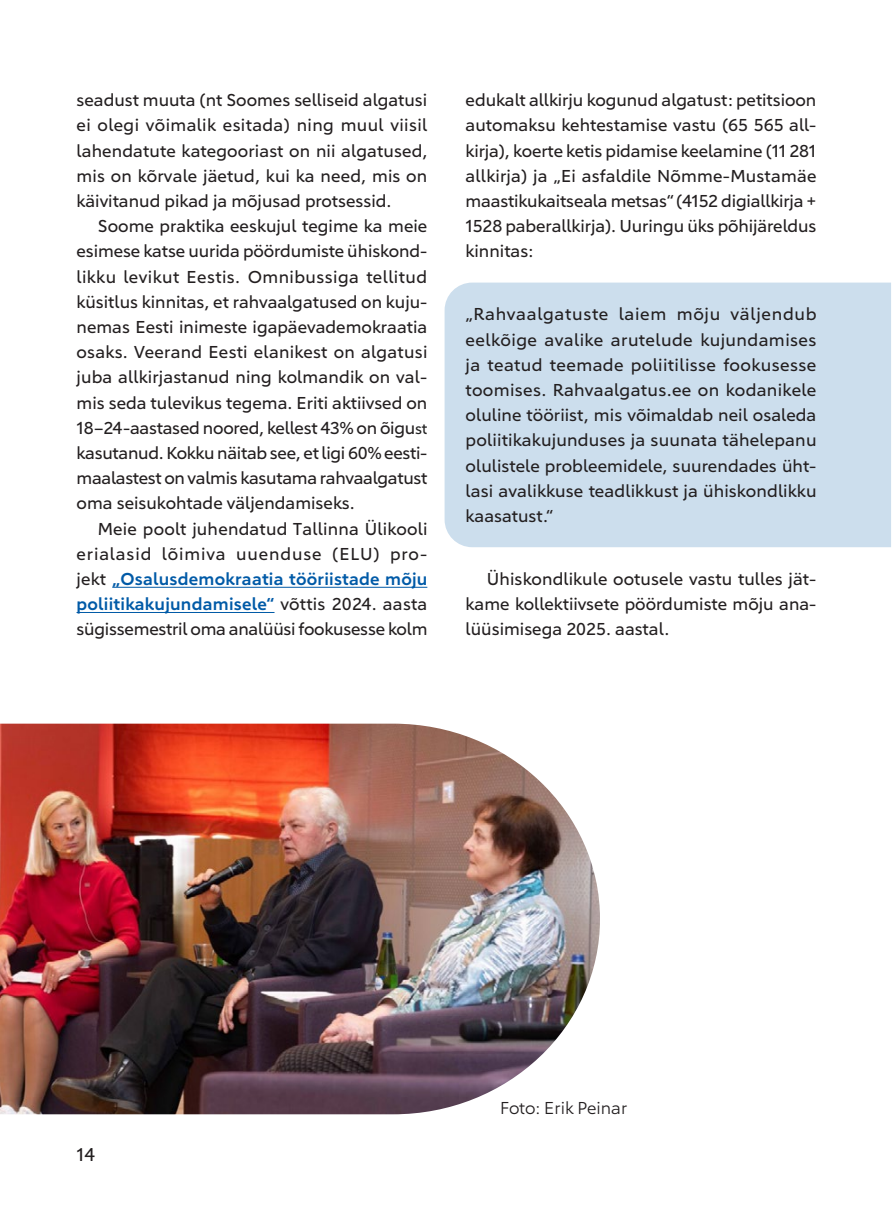
<style>
.page{position:relative;width:893px;height:1212px;background:#fff}
.page>*{position:absolute;margin:0;border:0;box-sizing:border-box;transform-origin:0 0}
.t1{font:18px "Carnero";color:#231f20}
.Keha{font:16.95px/25.2px "Carnero";color:#231f20;text-align:justify}
.Tsitaat{font:16.95px/25.2px "Carnero";letter-spacing:.005em;color:#231f20;text-align:justify}
.Keha_space_after{font:16.95px "Carnero";color:#231f20}
.s1{font-size:15px;color:#222}
.s2{font-weight:600;color:#005aa7}
</style>
<div class="page">
<hr style="left:892px;top:0;width:1px;height:1212px;background:#005aa7">
<div style="left:445px;top:283px;width:446px;height:264px;background:#ccdeed"></div>
<hr style="left:112px;top:587px;width:315px;height:1px;background:#005aa7">
<hr style="left:77px;top:612px;width:198px;height:1px;background:#005aa7">
<img style="left:0;top:724px;width:600px;height:390px">
<p class="Keha" style="left:77px;top:87px;width:352px">seadust muuta (nt Soomes selliseid algatusi ei olegi võimalik esitada) ning muul viisil lahendatute kategooriast on nii algatused, mis on kõrvale jäetud, kui ka need, mis on käivitanud pikad ja mõjusad protsessid.</p>
<p class="Keha" style="left:77px;top:213px;width:352px;text-indent:21px">Soome praktika eeskujul tegime ka meie esimese katse uurida pöördumiste ühiskond&shy;likku levikut Eestis. Omnibussiga tellitud küsitlus kinnitas, et rahvaalgatused on kuju&shy;nemas Eesti inimeste igapäevademokraatia osaks. Veerand Eesti elanikest on algatusi juba allkirjastanud ning kolmandik on val&shy;mis seda tulevikus tegema. Eriti aktiivsed on 18–24-aastased noored, kellest 43% on õigu<span class="s1">st </span>kasutanud. Kokku näitab see, et ligi 60% eesti&shy;maalastest on valmis kasutama rahvaalgatust oma seisukohtade väljendamiseks.</p>
<p class="Keha" style="left:77px;top:516px;width:352px;text-indent:21px">Meie poolt juhendatud Tallinna Ülikooli erialasid lõimiva uuenduse (ELU) pro&shy;jekt <span class="s2">„Osalusdemokraatia tööriistade mõju poliitikakujundamisele“</span> võttis 2024. aasta sügissemestril oma analüüsi fookusesse kolm</p>
<p class="Keha" style="left:466px;top:87px;width:352px">edukalt allkirju kogunud algatust: petitsioon automaksu kehtestamise vastu (65 565 all&shy;kirja), koerte ketis pidamise keelamine (11 281 allkirja) ja „Ei asfaldile Nõmme-Mustamäe maastikukaitseala metsas“ (4152 digiallkirja + 1528 paberallkirja). Uuringu üks põhijäreldus kinnitas:</p>
<p class="Tsitaat" style="left:466px;top:302px;width:352px">„Rahvaalgatuste laiem mõju väljendub eelkõige avalike arutelude kujundamises ja teatud teemade poliitilisse fookusesse toomises. Rahvaalgatus.ee on kodanikele oluline tööriist, mis võimaldab neil osaleda poliitikakujunduses ja suunata tähelepanu olulistele probleemidele, suurendades üht&shy;lasi avalikkuse teadlikkust ja ühiskondlikku kaasatust.“</p>
<p class="Keha" style="left:466px;top:566px;width:352px;text-indent:21px">Ühiskondlikule ootusele vastu tulles jät&shy;kame kollektiivsete pöördumiste mõju ana&shy;lüüsimisega 2025. aastal.</p>
<p class="t1" style="left:77px;top:1144px;width:20px">14</p>
<p class="Keha_space_after" style="left:500px;top:1098px;width:128px">Foto: Erik Peinar</p>
</div>
